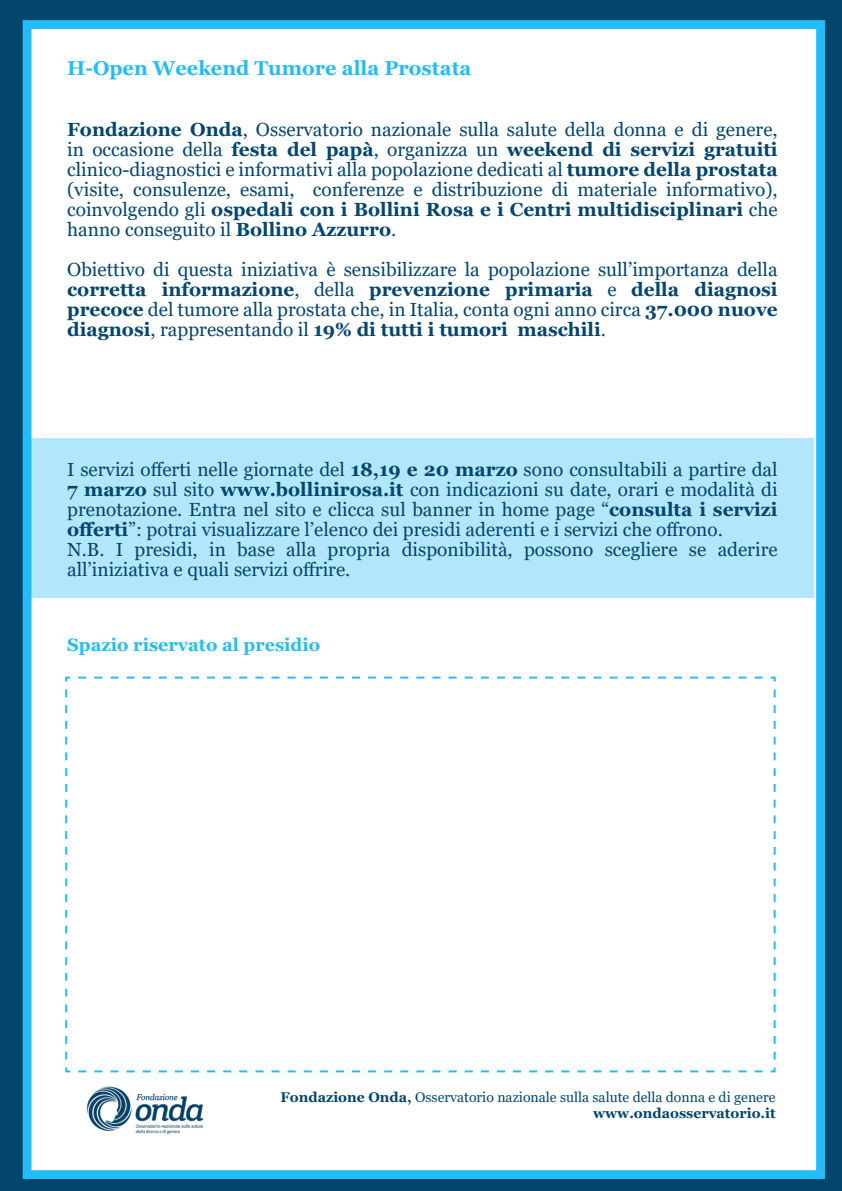
<style>
.page{position:relative;width:842px;height:1191px;background:#05466c}
.page>*{position:absolute;margin:0;border:0;box-sizing:border-box;transform-origin:0 0}
.t1{font:700 20px "Georgia";color:#24bcf4}
.t2{font:19px/20px "Georgia";color:#05466c;text-align:justify}
.t3{font:700 18px "Georgia";color:#28bdef}
.t4{font:14px "Georgia";color:#05466c}
.t5{font:700 14px "Georgia";color:#05466c}
.s1{font-weight:700}
</style>
<div class="page">
<div style="left:27px;top:25px;width:793px;height:1149px;background:#fff"></div>
<div style="left:23px;top:20px;width:802px;height:1159px;border:9px solid #24bcf4"></div>
<div style="left:28px;top:438px;width:786px;height:159px;background:#b2e7fb"></div>
<svg style="left:65px;top:676px;width:711px;height:397px"></svg>
<img style="left:86px;top:1086px;width:118px;height:49px">
<p class="t1" style="left:67px;top:56px;width:406px">H-Open Weekend Tumore alla Prostata</p>
<p class="t2" style="left:67px;top:119px;width:712px"><span class="s1">Fondazione Onda</span>, Osservatorio nazionale sulla salute della donna e di genere, in occasione della <span class="s1">festa del papà</span>, organizza un <span class="s1">weekend di servizi gratuiti </span>clinico-diagnostici e informativi alla popolazione dedicati al <span class="s1">tumore della prostata </span>(visite, consulenze, esami, conferenze e distribuzione di materiale informativo), coinvolgendo gli <span class="s1">ospedali con i Bollini Rosa e i Centri multidisciplinari</span> che hanno conseguito il <span class="s1">Bollino Azzurro</span>.</p>
<p class="t2" style="left:67px;top:259px;width:712px">Obiettivo di questa iniziativa è sensibilizzare la popolazione sull’importanza della <span class="s1">corretta informazione</span>, della <span class="s1">prevenzione primaria</span> e <span class="s1">della diagnosi precoce</span> del tumore alla prostata che, in Italia, conta ogni anno circa <span class="s1">37.000 nuove diagnosi</span>, rappresentando il <span class="s1">19% di tutti i tumori maschili</span>.</p>
<p class="t2" style="left:67px;top:459px;width:712px">I servizi offerti nelle giornate del <span class="s1">18,19 e 20 marzo</span> sono consultabili a partire dal <span class="s1">7 marzo</span> sul sito <span class="s1">www.bollinirosa.it</span> con indicazioni su date, orari e modalità di prenotazione. Entra nel sito e clicca sul banner in home page “<span class="s1">consulta i servizi offerti</span>”: potrai visualizzare l’elenco dei presidi aderenti e i servizi che offrono.</p>
<p class="t2" style="left:67px;top:539px;width:712px">N.B. I presidi, in base alla propria disponibilità, possono scegliere se aderire all’iniziativa e quali servizi offrire.</p>
<p class="t3" style="left:67px;top:633px;width:255px">Spazio riservato al presidio</p>
<p class="t4" style="left:280px;top:1088px;width:497px"><span class="s1">Fondazione Onda,</span> Osservatorio nazionale sulla salute della donna e di genere</p>
<p class="t5" style="left:593px;top:1104px;width:184px">www.ondaosservatorio.it</p>
</div>
